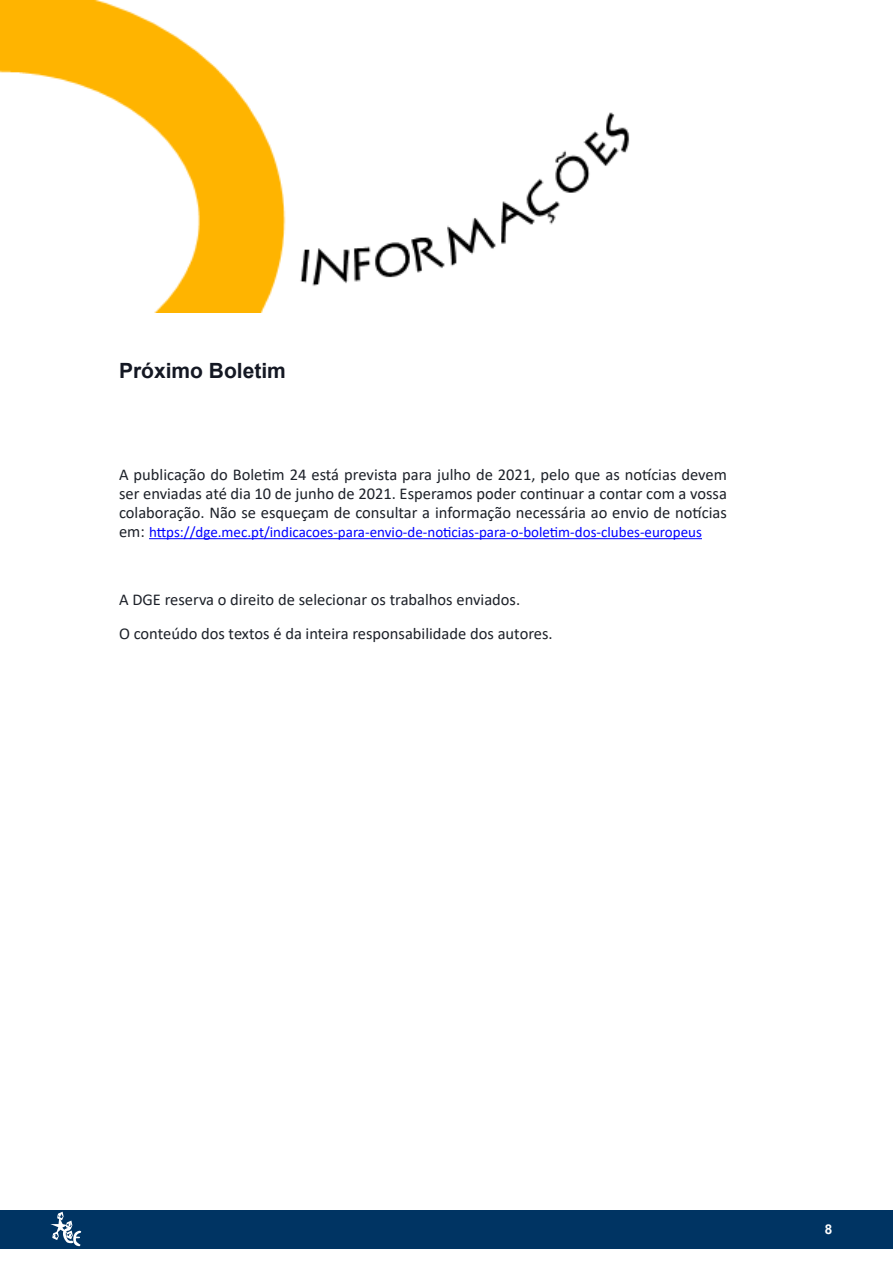
<style>
.page{position:relative;width:893px;height:1263px;background:#fff}
.page>*{position:absolute;margin:0;border:0;box-sizing:border-box;transform-origin:0 0}
.t1{font:700 21px "Arial";color:#141823}
.t2{font:16.5px/18.9px "Calibri";color:#1d2129;text-align:justify}
.t3{font:15px "Calibri";color:#00f}
.t4{font:700 13.5px "Arial";color:#fff}
.s1{font-size:16.5px;color:#1d2129}
</style>
<div class="page">
<div style="left:0;top:1211px;width:893px;height:38px;background:#003463"></div>
<svg style="left:48px;top:1210px;width:34px;height:37px"></svg>
<img style="left:0;top:0;width:630px;height:312px">
<hr style="left:149px;top:538px;width:553px;height:1px;background:#00f">
<p class="t1" style="left:119px;top:356px;width:168px">Próximo Boletim</p>
<p class="t2" style="left:119px;top:465px;width:609px">A publicação do Boletim 24 está prevista para julho de 2021, pelo que as notícias devem ser enviadas até dia 10 de junho de 2021. Esperamos poder continuar a contar com a vossa colaboração. Não se esqueçam de consultar a informação necessária ao envio de notícias</p>
<p class="t3" style="left:119px;top:522px;width:584px"><span class="s1">em:</span> https://dge.mec.pt/indicacoes-para-envio-de-noticias-para-o-boletim-dos-clubes-europeus</p>
<p class="t2" style="left:119px;top:582px;width:435px;line-height:33.9px">A DGE reserva o direito de selecionar os trabalhos enviados.<br>O conteúdo dos textos é da inteira responsabilidade dos autores.</p>
<p class="t4" style="left:825px;top:1219px;width:9px">8</p>
</div>
